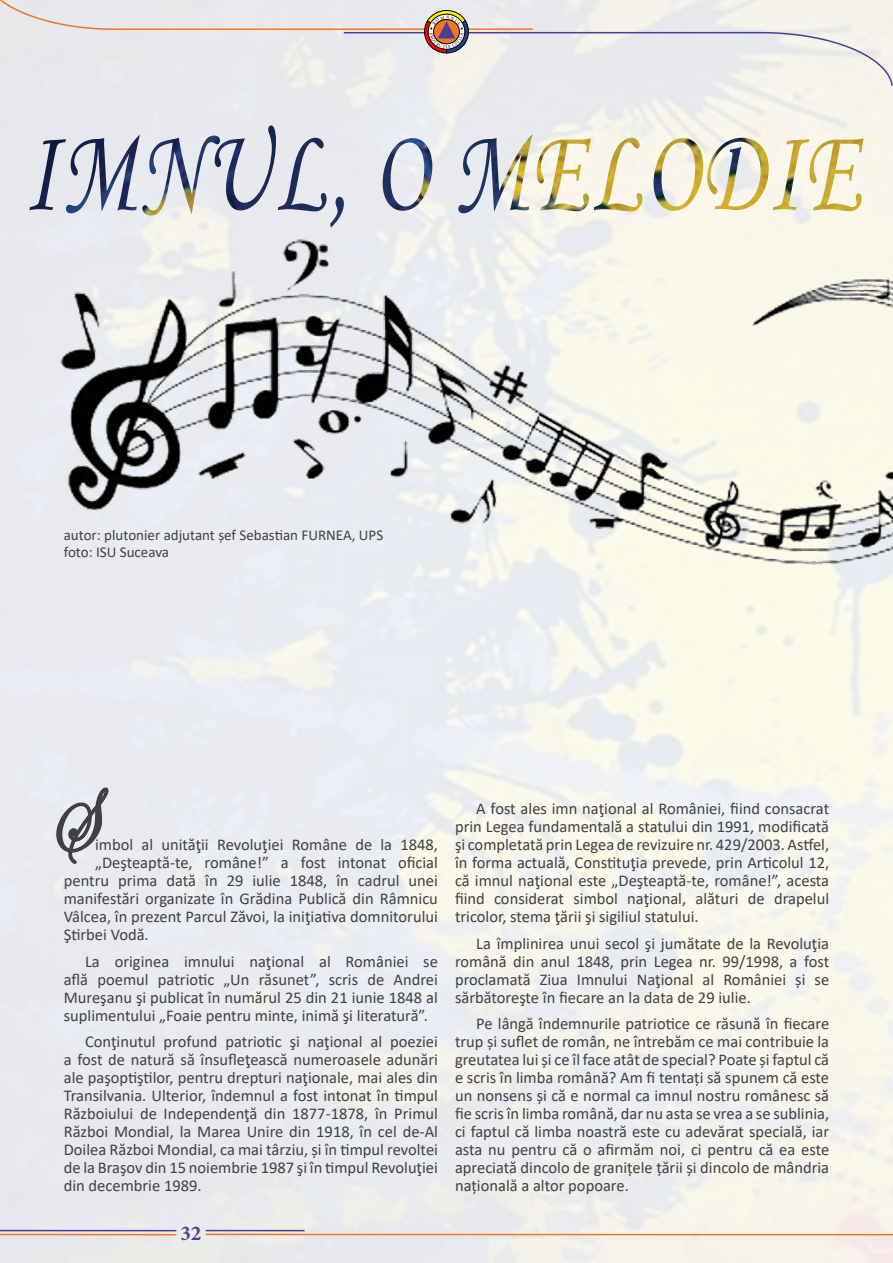
<style>
.page{position:relative;width:893px;height:1263px;background:#fff}
.page>*{position:absolute;margin:0;border:0;box-sizing:border-box;transform-origin:0 0}
.t1{font:700 21px "Minion Pro";color:#493e98}
.t2{font:16.5px/18px "Calibri";color:#414042;text-align:justify}
.t3{font:15px/16.5px "Calibri";color:#414042}
</style>
<div class="page">
<img style="left:0;top:0;width:893px;height:1263px">
<hr style="left:124px;top:28px;width:409px;height:2px;background:#f47522">
<svg style="left:0;top:0;width:126px;height:31px;background:#e7e2e0"></svg>
<hr style="left:344px;top:32px;width:408px;height:1px;background:#493e98">
<svg style="left:750px;top:31px;width:143px;height:56px;background:#edebe7"></svg>
<hr style="left:0;top:1230px;width:176px;height:1px;background:#493e98">
<hr style="left:206px;top:1234px;width:687px;height:1px;background:#f47522">
<hr style="left:206px;top:1230px;width:99px;height:1px;background:#493e98">
<hr style="left:0;top:1234px;width:176px;height:1px;background:#f47522">
<img style="left:71px;top:125px;width:461px;height:58px">
<img style="left:32px;top:183px;width:861px;height:421px">
<svg style="left:423px;top:10px;width:47px;height:43px"></svg>
<svg style="left:48px;top:785px;width:78px;height:81px;background:#c9cad0"></svg>
<p class="t3" style="left:64px;top:526px;width:321px">autor: plutonier adjutant șef Sebastian FURNEA, UPS foto: ISU Suceava</p>
<p class="t2" style="left:95px;top:835px;width:344px">imbol al unităţii Revoluţiei Române de la 1848,</p>
<p class="t2" style="left:95px;top:853px;width:344px">„Deşteaptă-te, române!” a fost intonat oficial</p>
<p class="t2" style="left:64px;top:871px;width:376px">pentru prima dată în 29 iulie 1848, în cadrul unei</p>
<p class="t2" style="left:64px;top:889px;width:376px">manifestări organizate în Grădina Publică din Râmnicu</p>
<p class="t2" style="left:64px;top:907px;width:376px">Vâlcea, în prezent Parcul Zăvoi, la iniţiativa domnitorului</p>
<p class="t2" style="left:64px;top:925px;width:87px">Ştirbei Vodă.</p>
<p class="t2" style="left:64px;top:952px;width:376px;text-indent:21px">La originea imnului naţional al României se află poemul patriotic „Un răsunet”, scris de Andrei Mureşanu şi publicat în numărul 25 din 21 iunie 1848 al suplimentului „Foaie pentru minte, inimă şi literatură”.</p>
<p class="t2" style="left:64px;top:1032px;width:376px;text-indent:21px">Conţinutul profund patriotic şi naţional al poeziei a fost de natură să însufleţească numeroasele adunări ale paşoptiştilor, pentru drepturi naţionale, mai ales din Transilvania. Ulterior, îndemnul a fost intonat în timpul Războiului de Independenţă din 1877-1878, în Primul Război Mondial, la Marea Unire din 1918, în cel de-Al Doilea Război Mondial, ca mai târziu, și în timpul revoltei de la Braşov din 15 noiembrie 1987 şi în timpul Revoluţiei din decembrie 1989.</p>
<p class="t1" style="left:180px;top:1219px;width:22px">32</p>
<p class="t2" style="left:455px;top:799px;width:376px;text-indent:21px">A fost ales imn naţional al României, fiind consacrat prin Legea fundamentală a statului din 1991, modificată şi completată prin Legea de revizuire nr. 429/2003. Astfel, în forma actuală, Constituţia prevede, prin Articolul 12, că imnul naţional este „Deşteaptă-te, române!”, acesta fiind considerat simbol naţional, alături de drapelul tricolor, stema ţării şi sigiliul statului.</p>
<p class="t2" style="left:455px;top:933px;width:376px;text-indent:21px">La împlinirea unui secol şi jumătate de la Revoluţia română din anul 1848, prin Legea nr. 99/1998, a fost proclamată Ziua Imnului Naţional al României și se sărbătoreşte în fiecare an la data de 29 iulie.</p>
<p class="t2" style="left:455px;top:1014px;width:376px;text-indent:21px">Pe lângă îndemnurile patriotice ce răsună în fiecare trup și suflet de român, ne întrebăm ce mai contribuie la greutatea lui și ce îl face atât de special? Poate și faptul că e scris în limba română? Am fi tentați să spunem că este un nonsens și că e normal ca imnul nostru românesc să fie scris în limba română, dar nu asta se vrea a se sublinia, ci faptul că limba noastră este cu adevărat specială, iar asta nu pentru că o afirmăm noi, ci pentru că ea este apreciată dincolo de granițele țării și dincolo de mândria națională a altor popoare.</p>
</div>
